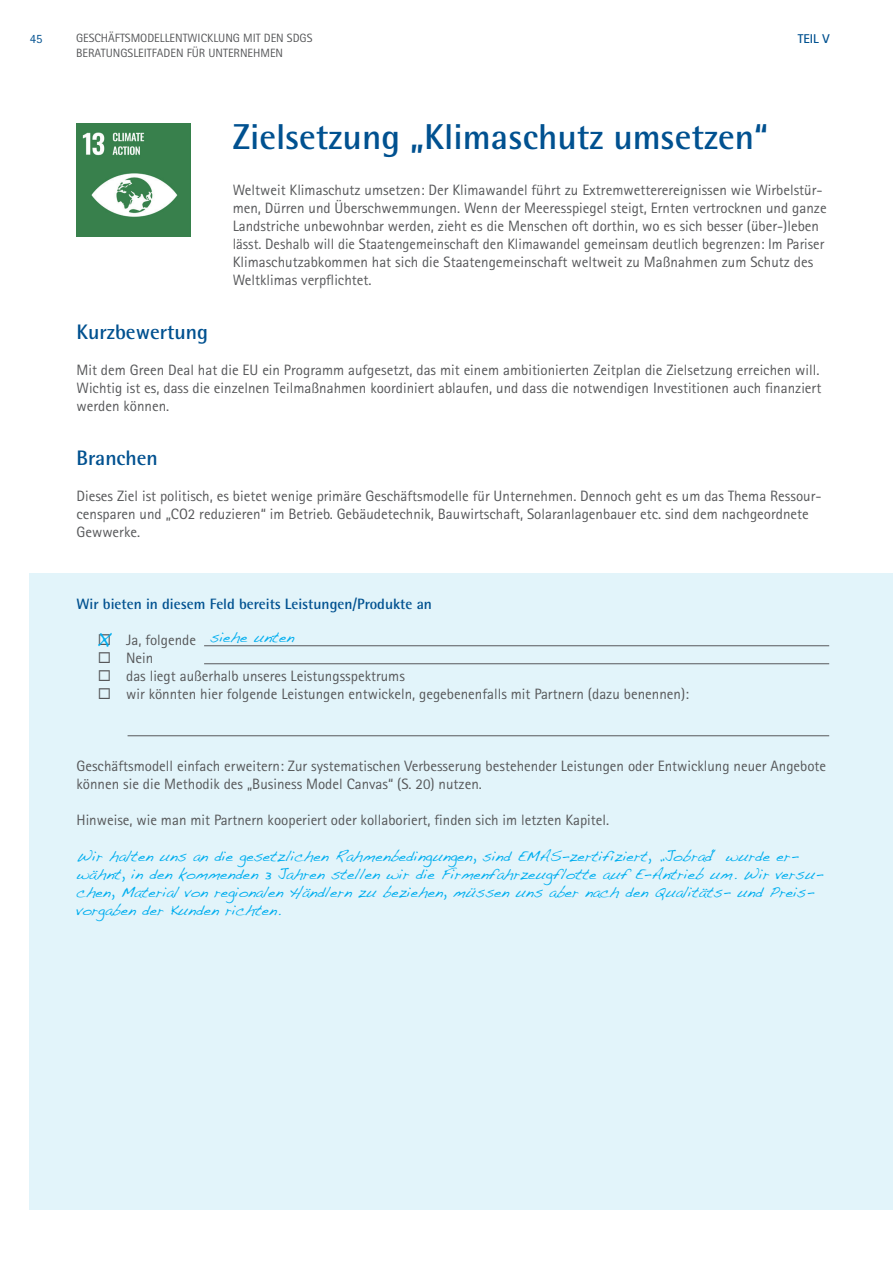
<style>
.page{position:relative;width:893px;height:1263px;background:#fff}
.page>*{position:absolute;margin:0;border:0;box-sizing:border-box;transform-origin:0 0}
.t1{font:700 36px "Rotis Semi Sans Pro";color:#005190}
.t2{font:22.5px "Handwriting Dakota";color:#00aeef}
.t3{font:700 21px "Rotis Semi Sans Pro";color:#005190}
.t4{font:15px/18px "Rotis Sans Serif Pro";color:#57585a}
.t5{font:15px/18px "Handwriting Dakota";color:#00aeef}
.t6{font:700 15px "Rotis Semi Sans Pro";color:#005190}
.t7{font:700 12.75px "Rotis Sans Serif Pro";color:#005190}
.t8{font:12.75px "Rotis Sans Serif Pro";color:#005190}
.t9{font:12px/14.4px "Rotis Sans Serif Pro";color:#57585a}
</style>
<div class="page">
<div style="left:30px;top:573px;width:863px;height:637px;background:#e2f4fa"></div>
<hr style="left:204px;top:645px;width:625px;height:1px;background:#57585a">
<hr style="left:204px;top:663px;width:625px;height:1px;background:#57585a">
<hr style="left:128px;top:735px;width:701px;height:1px;background:#57585a">
<img style="left:77px;top:123px;width:113px;height:114px">
<p class="t8" style="left:30px;top:31px;width:14px">45</p>
<p class="t9" style="left:76px;top:31px;width:238px">GESCHÄFTSMODELLENTWICKLUNG MIT DEN SDGS<br>BERATUNGSLEITFADEN FÜR UNTERNEHMEN</p>
<p class="t7" style="left:798px;top:31px;width:33px">TEIL V</p>
<h1 class="t1" style="left:233px;top:114px;width:537px">Zielsetzung „Klimaschutz umsetzen“</h1>
<p class="t4" style="left:233px;top:181px;width:595px">Weltweit Klimaschutz umsetzen: Der Klimawandel führt zu Extremwetterereignissen wie Wirbelstür&shy;men, Dürren und Überschwemmungen. Wenn der Meeresspiegel steigt, Ernten vertrocknen und ganze Landstriche unbewohnbar werden, zieht es die Menschen oft dorthin, wo es sich besser (über-)leben lässt. Deshalb will die Staatengemeinschaft den Klimawandel gemeinsam deutlich begrenzen: Im Pariser Klimaschutzabkommen hat sich die Staatengemeinschaft weltweit zu Maßnahmen zum Schutz des Weltklimas verpflichtet.</p>
<h3 class="t3" style="left:77px;top:319px;width:133px">Kurzbewertung</h3>
<p class="t4" style="left:77px;top:361px;width:746px">Mit dem Green Deal hat die EU ein Programm aufgesetzt, das mit einem ambitionierten Zeitplan die Zielsetzung erreichen will.<br>Wichtig ist es, dass die einzelnen Teilmaßnahmen koordiniert ablaufen, und dass die notwendigen Investitionen auch finanziert werden können.</p>
<h3 class="t3" style="left:77px;top:445px;width:83px">Branchen</h3>
<p class="t4" style="left:77px;top:487px;width:746px">Dieses Ziel ist politisch, es bietet wenige primäre Geschäftsmodelle für Unternehmen. Dennoch geht es um das Thema Ressour&shy;censparen und „CO2 reduzieren“ im Betrieb. Gebäudetechnik, Bauwirtschaft, Solaranlagenbauer etc. sind dem nachgeordnete<br>Gewwerke.</p>
<p class="t6" style="left:77px;top:595px;width:357px">Wir bieten in diesem Feld bereits Leistungen/Produkte an</p>
<p class="t4" style="left:98px;top:631px;width:100px">◻ Ja, folgende</p>
<p class="t4" style="left:98px;top:649px;width:57px">◻ Nein</p>
<p class="t4" style="left:98px;top:667px;width:309px">◻ das liegt außerhalb unseres Leistungsspektrums</p>
<p class="t4" style="left:98px;top:685px;width:593px">◻ wir könnten hier folgende Leistungen entwickeln, gegebenenfalls mit Partnern (dazu benennen):</p>
<h2 class="t2" style="left:97px;top:626px;width:15px">X</h2>
<p class="t5" style="left:210px;top:628px;width:85px">siehe unten</p>
<p class="t4" style="left:77px;top:757px;width:751px">Geschäftsmodell einfach erweitern: Zur systematischen Verbesserung bestehender Leistungen oder Entwicklung neuer Angebote können sie die Methodik des „Business Model Canvas“ (S. 20) nutzen.</p>
<p class="t4" style="left:77px;top:811px;width:534px">Hinweise, wie man mit Partnern kooperiert oder kollaboriert, finden sich im letzten Kapitel.</p>
<p class="t5" style="left:77px;top:846px;width:748px">Wir halten uns an die gesetzlichen Rahmenbedingungen, sind EMAS-zertifiziert, „Jobrad“ wurde er&shy;wähnt, in den kommenden 3 Jahren stellen wir die Firmenfahrzeugflotte auf E-Antrieb um. Wir versu&shy;chen, Material von regionalen Händlern zu beziehen, müssen uns aber nach den Qualitäts- und Preis&shy;vorgaben der Kunden richten.</p>
</div>
